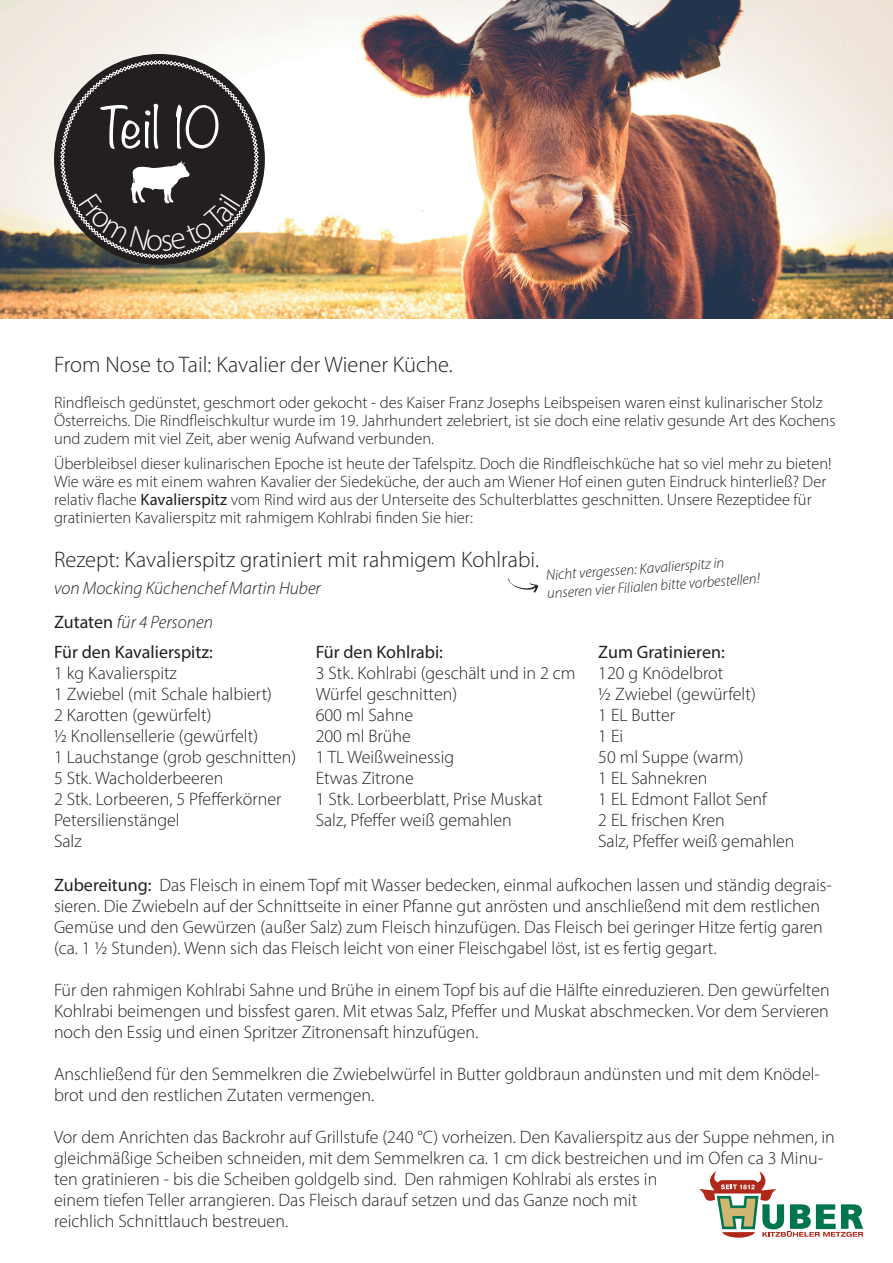
<style>
.page{position:relative;width:893px;height:1263px;background:#fff}
.page>*{position:absolute;margin:0;border:0;box-sizing:border-box;transform-origin:0 0}
.t1{font:300 51px "Noteworthy";color:#fff}
.t2{font:300 22.5px "Myriad Pro";color:#231f20}
.t3{font:300 18px/21px "Myriad Pro";color:#231f20}
.t4{font:italic 300 18px "Myriad Pro";color:#231f20}
.t5{font:18px "Myriad Pro";color:#231f20}
.t6{font:300 16.5px/18px "Myriad Pro";color:#231f20}
.t7{font:italic 300 15px "Myriad Pro";color:#231f20}
.s1{font-weight:400}
.s2{font-weight:400;font-style:normal}
</style>
<div class="page">
<img style="left:0;top:0;width:893px;height:319px">
<div style="left:54px;top:54px;width:211px;height:211px;background:#231f20;border-radius:50%"></div>
<svg style="left:699px;top:1171px;width:164px;height:67px"></svg>
<svg style="left:507px;top:578px;width:31px;height:15px"></svg>
<svg style="left:60px;top:60px;width:199px;height:199px"></svg>
<p class="t1" style="left:99px;top:83px;width:122px">Teil 10</p>
<p class="t2" style="left:54px;top:351px;width:400px">From Nose to Tail: Kavalier der Wiener Küche.</p>
<p class="t6" style="left:54px;top:393px;width:783px">Rindfleisch gedünstet, geschmort oder gekocht - des Kaiser Franz Josephs Leibspeisen waren einst kulinarischer Stolz<br>Österreichs. Die Rindfleischkultur wurde im 19. Jahrhundert zelebriert, ist sie doch eine relativ gesunde Art des Kochens und zudem mit viel Zeit, aber wenig Aufwand verbunden.</p>
<p class="t6" style="left:54px;top:455px;width:779px">Überbleibsel dieser kulinarischen Epoche ist heute der Tafelspitz. Doch die Rindfleischküche hat so viel mehr zu bieten!<br>Wie wäre es mit einem wahren Kavalier der Siedeküche, der auch am Wiener Hof einen guten Eindruck hinterließ? Der relativ flache <span class="s1">Kavalierspitz</span> vom Rind wird aus der Unterseite des Schulterblattes geschnitten. Unsere Rezeptidee für gratinierten Kavalierspitz mit rahmigem Kohlrabi finden Sie hier:</p>
<p class="t2" style="left:54px;top:546px;width:487px">Rezept: Kavalierspitz gratiniert mit rahmigem Kohlrabi.</p>
<p class="t7" style="left:545px;top:566px;width:180px;rotate:-4deg">Nicht vergessen: Kavalierspitz in</p>
<p class="t7" style="left:547px;top:584px;width:215px;rotate:-4deg">unseren vier Filialen bitte vorbestellen!</p>
<p class="t4" style="left:54px;top:577px;width:268px">von Mocking Küchenchef Martin Huber</p>
<p class="t4" style="left:54px;top:611px;width:160px"><span class="s2">Zutaten</span> für 4 Personen</p>
<p class="t5" style="left:54px;top:641px;width:160px">Für den Kavalierspitz:</p>
<p class="t3" style="left:54px;top:663px;width:124px">1 kg Kavalierspitz</p>
<p class="t3" style="left:54px;top:684px;width:219px">1 Zwiebel (mit Schale halbiert)</p>
<p class="t3" style="left:54px;top:705px;width:159px">2 Karotten (gewürfelt)</p>
<p class="t3" style="left:54px;top:726px;width:206px">½ Knollensellerie (gewürfelt)</p>
<p class="t3" style="left:54px;top:747px;width:244px">1 Lauchstange (grob geschnitten)</p>
<p class="t3" style="left:54px;top:768px;width:171px">5 Stk. Wacholderbeeren</p>
<p class="t3" style="left:54px;top:789px;width:229px">2 Stk. Lorbeeren, 5 Pfefferkörner</p>
<p class="t3" style="left:54px;top:810px;width:127px">Petersilienstängel</p>
<p class="t3" style="left:54px;top:831px;width:29px">Salz</p>
<p class="t5" style="left:316px;top:641px;width:129px">Für den Kohlrabi:</p>
<p class="t3" style="left:316px;top:663px;width:261px">3 Stk. Kohlrabi (geschält und in 2 cm<br>Würfel geschnitten)</p>
<p class="t3" style="left:316px;top:705px;width:99px">600 ml Sahne</p>
<p class="t3" style="left:316px;top:726px;width:97px">200 ml Brühe</p>
<p class="t3" style="left:316px;top:747px;width:140px">1 TL Weißweinessig</p>
<p class="t3" style="left:316px;top:768px;width:100px">Etwas Zitrone</p>
<p class="t3" style="left:316px;top:789px;width:228px">1 Stk. Lorbeerblatt, Prise Muskat</p>
<p class="t3" style="left:316px;top:810px;width:198px">Salz, Pfeffer weiß gemahlen</p>
<p class="t5" style="left:598px;top:641px;width:128px">Zum Gratinieren:</p>
<p class="t3" style="left:598px;top:663px;width:127px">120 g Knödelbrot</p>
<p class="t3" style="left:598px;top:684px;width:159px">½ Zwiebel (gewürfelt)</p>
<p class="t3" style="left:598px;top:705px;width:78px">1 EL Butter</p>
<p class="t3" style="left:598px;top:726px;width:26px">1 Ei</p>
<p class="t3" style="left:598px;top:747px;width:147px">50 ml Suppe (warm)</p>
<p class="t3" style="left:598px;top:768px;width:111px">1 EL Sahnekren</p>
<p class="t3" style="left:598px;top:789px;width:170px">1 EL Edmont Fallot Senf</p>
<p class="t3" style="left:598px;top:810px;width:128px">2 EL frischen Kren</p>
<p class="t3" style="left:598px;top:831px;width:198px">Salz, Pfeffer weiß gemahlen</p>
<p class="t3" style="left:54px;top:874px;width:779px"><span class="s1">Zubereitung:</span> Das Fleisch in einem Topf mit Wasser bedecken, einmal aufkochen lassen und ständig degrais&shy;sieren. Die Zwiebeln auf der Schnittseite in einer Pfanne gut anrösten und anschließend mit dem restlichen Gemüse und den Gewürzen (außer Salz) zum Fleisch hinzufügen. Das Fleisch bei geringer Hitze fertig garen (ca. 1 ½ Stunden). Wenn sich das Fleisch leicht von einer Fleischgabel löst, ist es fertig gegart.</p>
<p class="t3" style="left:54px;top:979px;width:777px;text-align:justify">Für den rahmigen Kohlrabi Sahne und Brühe in einem Topf bis auf die Hälfte einreduzieren. Den gewürfelten Kohlrabi beimengen und bissfest garen. Mit etwas Salz, Pfeffer und Muskat abschmecken. Vor dem Servieren noch den Essig und einen Spritzer Zitronensaft hinzufügen.</p>
<p class="t3" style="left:54px;top:1063px;width:767px">Anschließend für den Semmelkren die Zwiebelwürfel in Butter goldbraun andünsten und mit dem Knödel&shy;brot und den restlichen Zutaten vermengen.</p>
<p class="t3" style="left:54px;top:1126px;width:782px">Vor dem Anrichten das Backrohr auf Grillstufe (240 °C) vorheizen. Den Kavalierspitz aus der Suppe nehmen, in gleichmäßige Scheiben schneiden, mit dem Semmelkren ca. 1 cm dick bestreichen und im Ofen ca 3 Minu&shy;ten gratinieren - bis die Scheiben goldgelb sind. Den rahmigen Kohlrabi als erstes in</p>
<p class="t3" style="left:54px;top:1189px;width:585px">einem tiefen Teller arrangieren. Das Fleisch darauf setzen und das Ganze noch mit</p>
<p class="t3" style="left:54px;top:1210px;width:236px">reichlich Schnittlauch bestreuen.</p>
</div>
